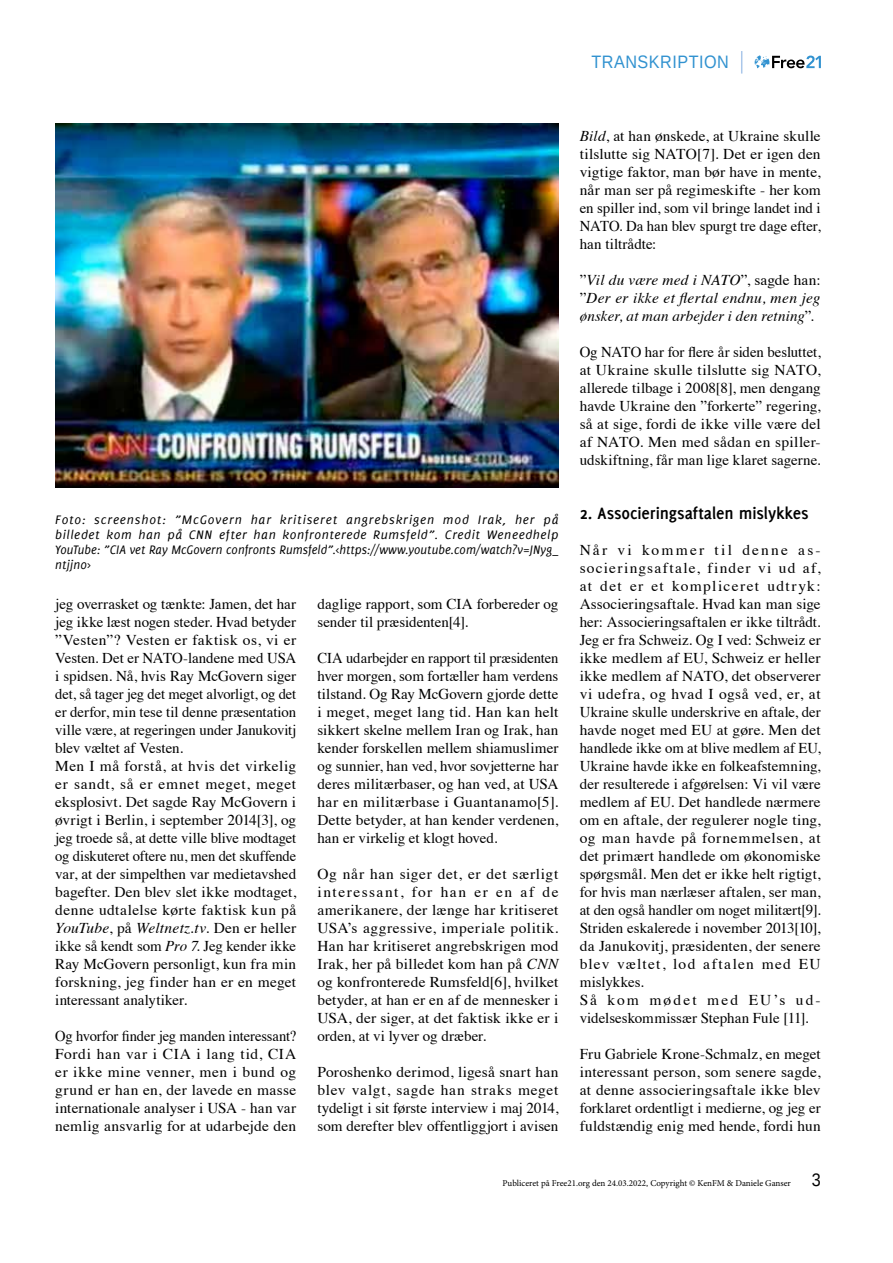
<style>
.page{position:relative;width:893px;height:1263px;background:#fff}
.page>*{position:absolute;margin:0;border:0;box-sizing:border-box;transform-origin:0 0}
.t1{font:700 18px "Delicious";color:#000}
.t2{font:18px "Liberation Sans";letter-spacing:.03em;color:#3192d0;scale:.9 1}
.t3{font:15px/18px "Times";letter-spacing:.005em;color:#000;text-align:justify}
.t4{font:italic 15px/18px "Times";letter-spacing:.015em;color:#000;text-align:justify}
.t5{font:italic 13.5px/15px "Delicious";letter-spacing:.005em;color:#000;text-align:justify}
.t6{font:9px "Minion Pro";color:#000}
.s1{font-style:italic}
.s2{font-style:normal}
.s3{font-family:"Liberation Sans";font-size:18px}
</style>
<div class="page">
<svg style="left:755px;top:55px;width:66px;height:13px"></svg>
<svg style="left:741px;top:51px;width:1px;height:23px"></svg>
<img style="left:55px;top:123px;width:503px;height:365px">
<p class="t2" style="left:592px;top:51px;width:154px">TRANSKRIPTION</p>
<p class="t5" style="left:55px;top:512px;width:505px">Foto: screenshot: ”McGovern har kritiseret angrebskrigen mod Irak, her på billedet kom han på CNN efter han konfronterede Rumsfeld”. Credit Weneedhelp YouTube: ”CIA vet Ray McGovern confronts Rumsfeld”.&lt;https://www.youtube.com/watch?v=JNyg_ ntjjn0&gt;</p>
<p class="t3" style="left:55px;top:594px;width:242px;text-align:left">jeg overrasket og tænkte: Jamen, det har jeg ikke læst nogen steder. Hvad betyder ”Vesten”? Vesten er faktisk os, vi er Vesten. Det er NATO-landene med USA i spidsen. Nå, hvis Ray McGovern siger det, så tager jeg det meget alvorligt, og det er derfor, min tese til denne præsentation ville være, at regeringen under Janukovitj blev væltet af Vesten.<br>Men I må forstå, at hvis det virkelig er sandt, så er emnet meget, meget eksplosivt. Det sagde Ray McGovern i øvrigt i Berlin, i september 2014[3], og jeg troede så, at dette ville blive modtaget og diskuteret oftere nu, men det skuffende var, at der simpelthen var medietavshed bagefter. Den blev slet ikke modtaget, denne udtalelse kørte faktisk kun på <span class="s1">YouTube</span>, på <span class="s1">Weltnetz.tv.</span> Den er heller ikke så kendt som <span class="s1">Pro 7</span>. Jeg kender ikke Ray McGovern personligt, kun fra min forskning, jeg finder han er en meget interessant analytiker.</p>
<p class="t3" style="left:55px;top:1026px;width:242px">Og hvorfor finder jeg manden interessant?<br>Fordi han var i CIA i lang tid, CIA er ikke mine venner, men i bund og grund er han en, der lavede en masse internationale analyser i USA - han var nemlig ansvarlig for at udarbejde den</p>
<p class="t3" style="left:317px;top:594px;width:242px">daglige rapport, som CIA forbereder og sender til præsidenten[4].</p>
<p class="t3" style="left:317px;top:648px;width:242px">CIA udarbejder en rapport til præsidenten hver morgen, som fortæller ham verdens tilstand. Og Ray McGovern gjorde dette i meget, meget lang tid. Han kan helt sikkert skelne mellem Iran og Irak, han kender forskellen mellem shiamuslimer og sunnier, han ved, hvor sovjetterne har deres militærbaser, og han ved, at USA har en militærbase i Guantanamo[5].<br>Dette betyder, at han kender verdenen, han er virkelig et klogt hoved.</p>
<p class="t3" style="left:317px;top:864px;width:242px">Og når han siger det, er det særligt interessant, for han er en af de amerikanere, der længe har kritiseret USA’s aggressive, imperiale politik.<br>Han har kritiseret angrebskrigen mod Irak, her på billedet kom han på <span class="s1">CNN </span>og konfronterede Rumsfeld[6], hvilket betyder, at han er en af de mennesker i USA, der siger, at det faktisk ikke er i orden, at vi lyver og dræber.</p>
<p class="t3" style="left:317px;top:1062px;width:242px">Poroshenko derimod, ligeså snart han blev valgt, sagde han straks meget tydeligt i sit første interview i maj 2014, som derefter blev offentliggjort i avisen</p>
<p class="t3" style="left:580px;top:126px;width:242px"><span class="s1">Bild</span>, at han ønskede, at Ukraine skulle tilslutte sig NATO[7]. Det er igen den vigtige faktor, man bør have in mente, når man ser på regimeskifte - her kom en spiller ind, som vil bringe landet ind i NATO. Da han blev spurgt tre dage efter, han tiltrådte:</p>
<p class="t4" style="left:580px;top:270px;width:242px"><span class="s2">”</span>Vil du være med i NATO<span class="s2">”, sagde han: ”</span>Der er ikke et flertal endnu, men jeg ønsker, at man arbejder i den retning<span class="s2">”.</span></p>
<p class="t3" style="left:580px;top:342px;width:242px">Og NATO har for flere år siden besluttet, at Ukraine skulle tilslutte sig NATO, allerede tilbage i 2008[8], men dengang havde Ukraine den ”forkerte” regering, så at sige, fordi de ikke ville være del af NATO. Men med sådan en spiller&shy;udskiftning, får man lige klaret sagerne.</p>
<p class="t1" style="left:580px;top:503px;width:230px">2. Associeringsaftalen mislykkes</p>
<p class="t3" style="left:580px;top:540px;width:242px;text-align:left">Når vi kommer til denne as&shy;socieringsaftale, finder vi ud af, at det er et kompliceret udtryk:<br>Associeringsaftale. Hvad kan man sige her: Associeringsaftalen er ikke tiltrådt.<br>Jeg er fra Schweiz. Og I ved: Schweiz er ikke medlem af EU, Schweiz er heller ikke medlem af NATO, det observerer vi udefra, og hvad I også ved, er, at Ukraine skulle underskrive en aftale, der havde noget med EU at gøre. Men det handlede ikke om at blive medlem af EU, Ukraine havde ikke en folkeafstemning, der resulterede i afgørelsen: Vi vil være medlem af EU. Det handlede nærmere om en aftale, der regulerer nogle ting, og man havde på fornemmelsen, at det primært handlede om økonomiske spørgsmål. Men det er ikke helt rigtigt, for hvis man nærlæser aftalen, ser man, at den også handler om noget militært[9].<br>Striden eskalerede i november 2013[10], da Janukovitj, præsidenten, der senere blev væltet, lod aftalen med EU mislykkes.<br>Så kom mødet med EU’s ud&shy;videlseskommissær Stephan Fule [11].</p>
<p class="t3" style="left:580px;top:1044px;width:242px">Fru Gabriele Krone-Schmalz, en meget interessant person, som senere sagde, at denne associeringsaftale ikke blev forklaret ordentligt i medierne, og jeg er fuldstændig enig med hende, fordi hun</p>
<p class="t6" style="left:503px;top:1177px;width:320px">Publiceret på Free21.org den 24.03.2022, Copyright © KenFM &amp; Daniele Ganser <span class="s3">3</span></p>
</div>
